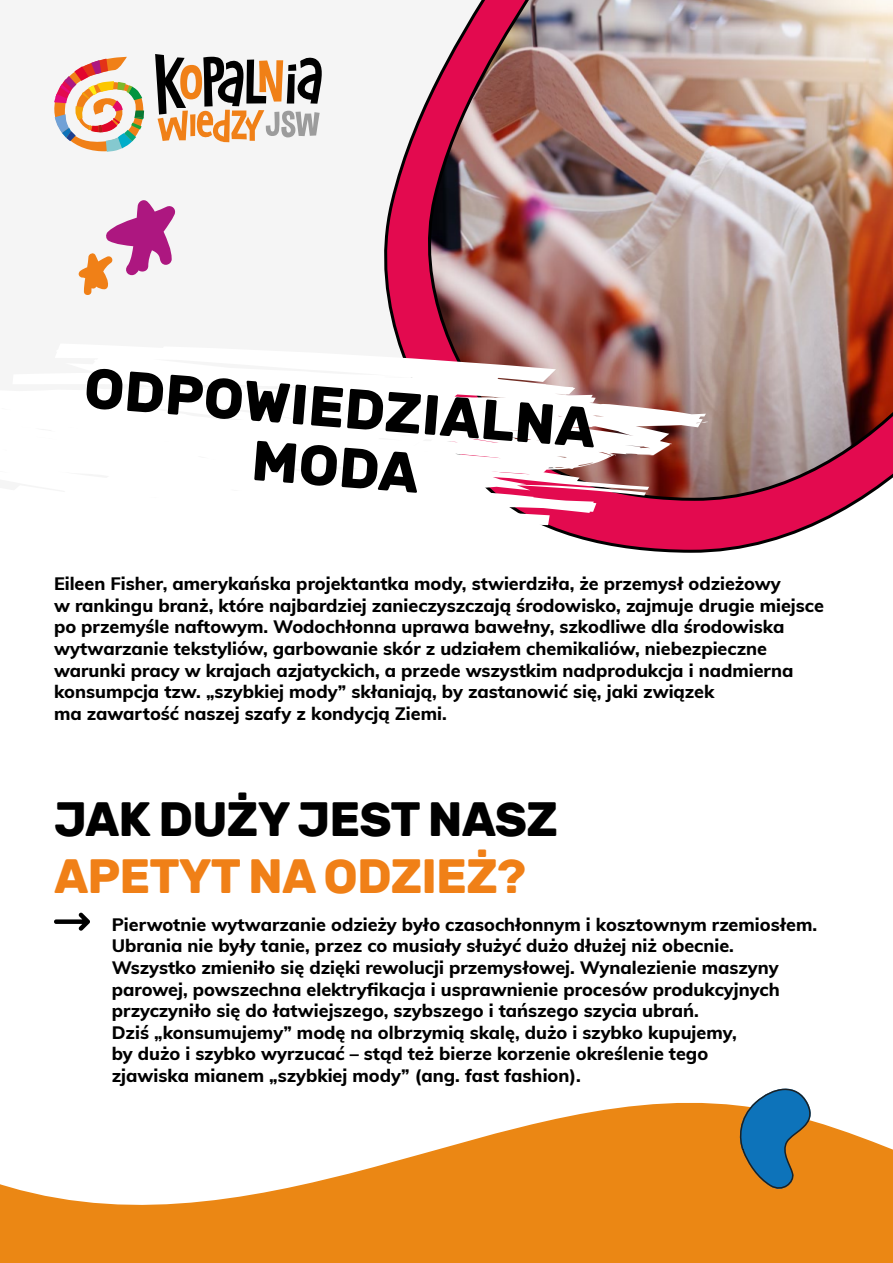
<style>
.page{position:relative;width:893px;height:1263px;background:#fff}
.page>*{position:absolute;margin:0;border:0;box-sizing:border-box;transform-origin:0 0}
.t1{font:700 56.4px/59.1px "Rubik";color:#000;text-align:center}
.t2{font:700 48px "Rubik";letter-spacing:-.02em;color:#000}
.t3{font:700 48px "Rubik";letter-spacing:-.02em;color:#f08017}
.t4{font:800 18px/21.6px "Muli";color:#000}
</style>
<div class="page">
<svg style="left:384px;top:136px;width:472px;height:417px"></svg>
<img style="left:411px;top:0;width:482px;height:503px">
<svg style="left:54px;top:57px;width:91px;height:95px"></svg>
<svg style="left:155px;top:54px;width:167px;height:88px"></svg>
<svg style="left:0;top:1102px;width:893px;height:161px;fill:#eb8714"></svg>
<svg style="left:384px;top:343px;width:324px;height:132px"></svg>
<svg style="left:384px;top:393px;width:265px;height:160px"></svg>
<svg style="left:54px;top:913px;width:36px;height:18px"></svg>
<svg style="left:78px;top:200px;width:98px;height:95px"></svg>
<svg style="left:736px;top:1088px;width:83px;height:106px;background:#78857d"></svg>
<h1 class="t1" style="left:86px;top:361px;width:514px;rotate:4deg">ODPOWIEDZIALNA<br>MODA</h1>
<p class="t4" style="left:54px;top:572px;width:771px">Eileen Fisher, amerykańska projektantka mody, stwierdziła, że przemysł odzieżowy<br>w rankingu branż, które najbardziej zanieczyszczają środowisko, zajmuje drugie miejsce po przemyśle naftowym. Wodochłonna uprawa bawełny, szkodliwe dla środowiska wytwarzanie tekstyliów, garbowanie skór z udziałem chemikaliów, niebezpieczne warunki pracy w krajach azjatyckich, a przede wszystkim nadprodukcja i nadmierna konsumpcja tzw. „szybkiej mody” skłaniają, by zastanowić się, jaki związek<br>ma zawartość naszej szafy z kondycją Ziemi.</p>
<h2 class="t2" style="left:54px;top:791px;width:506px">JAK DUŻY JEST NASZ</h2>
<h2 class="t3" style="left:54px;top:848px;width:474px">APETYT NA ODZIEŻ?</h2>
<p class="t4" style="left:112px;top:913px;width:707px">Pierwotnie wytwarzanie odzieży było czasochłonnym i kosztownym rzemiosłem.<br>Ubrania nie były tanie, przez co musiały służyć dużo dłużej niż obecnie.<br>Wszystko zmieniło się dzięki rewolucji przemysłowej. Wynalezienie maszyny parowej, powszechna elektryfikacja i usprawnienie procesów produkcyjnych przyczyniło się do łatwiejszego, szybszego i tańszego szycia ubrań.<br>Dziś „konsumujemy” modę na olbrzymią skalę, dużo i szybko kupujemy,<br>by dużo i szybko wyrzucać – stąd też bierze korzenie określenie tego<br>zjawiska mianem „szybkiej mody” (ang. fast fashion).</p>
</div>
